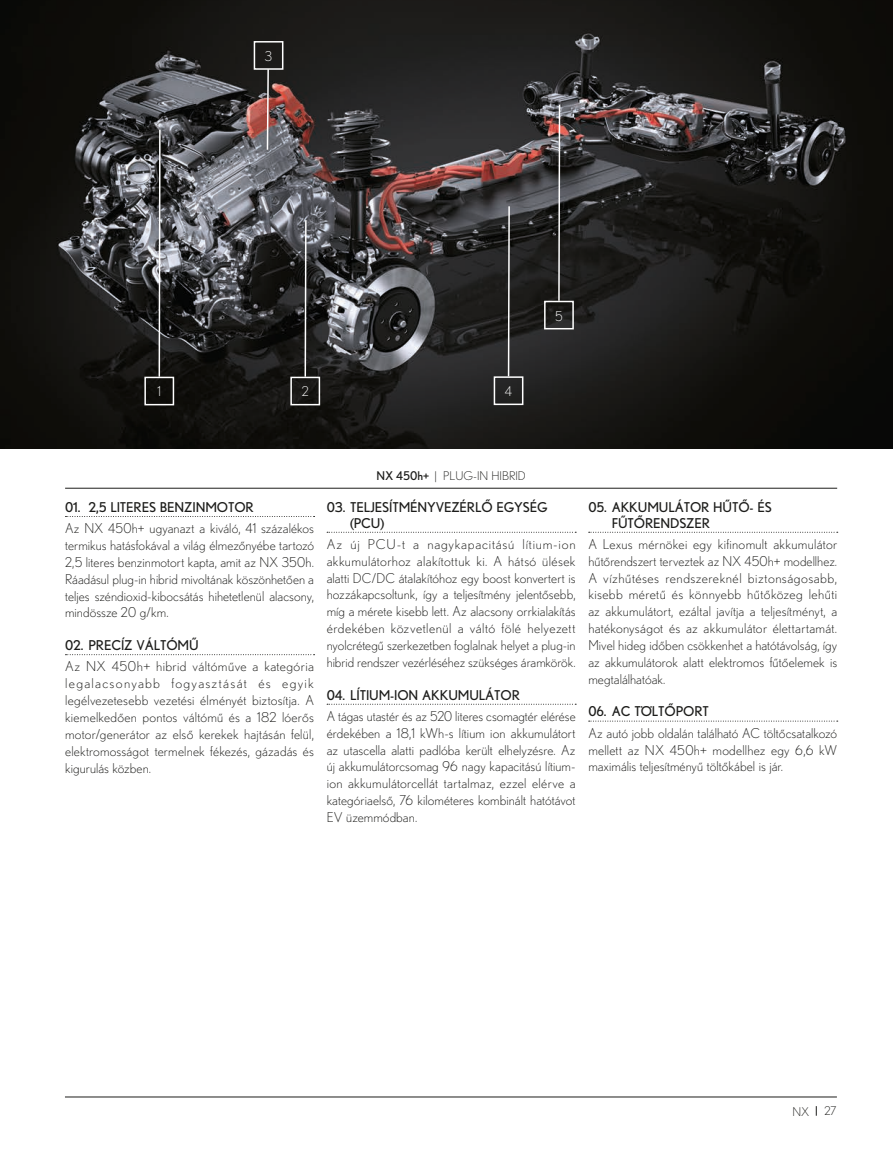
<style>
.page{position:relative;width:893px;height:1153px;background:#fff}
.page>*{position:absolute;margin:0;border:0;box-sizing:border-box;transform-origin:0 0}
.t1{font:13.5px/16.8px "Nobel CE Light";letter-spacing:.005em;color:#1d1d1b;text-align:justify}
.t2{font:13.5px/15.8px "Nobel CE";letter-spacing:-.01em;color:#1d1d1b}
.t3{font:300 13.5px "Nobel";color:#fff}
.t4{font:12px "Nobel CE Light";color:#1d1d1b}
.s1{font-family:"Nobel CE"}
</style>
<div class="page">
<hr style="left:65px;top:1096px;width:772px;height:1px;background:#1d1d1b">
<img style="left:0;top:0;width:893px;height:448px">
<div style="left:494px;top:376px;width:29px;height:29px;border:2px solid #fff"></div>
<svg style="left:507px;top:205px;width:4px;height:173px"></svg>
<div style="left:290px;top:376px;width:30px;height:29px;border:2px solid #fff"></div>
<svg style="left:304px;top:218px;width:3px;height:160px"></svg>
<div style="left:144px;top:376px;width:30px;height:29px;border:2px solid #fff"></div>
<svg style="left:158px;top:128px;width:3px;height:250px"></svg>
<div style="left:544px;top:301px;width:30px;height:28px;border:2px solid #fff"></div>
<svg style="left:557px;top:103px;width:4px;height:199px"></svg>
<div style="left:254px;top:41px;width:29px;height:29px;border:2px solid #fff"></div>
<svg style="left:266px;top:68px;width:4px;height:83px"></svg>
<hr style="left:65px;top:488px;width:772px;height:1px;background:#1d1d1b">
<svg style="left:65px;top:516px;width:250px;height:1px"></svg>
<svg style="left:65px;top:654px;width:250px;height:1px"></svg>
<svg style="left:327px;top:532px;width:249px;height:1px"></svg>
<svg style="left:327px;top:703px;width:249px;height:1px"></svg>
<svg style="left:589px;top:532px;width:249px;height:1px"></svg>
<svg style="left:589px;top:720px;width:249px;height:1px"></svg>
<p class="t3" style="left:265px;top:48px;width:9px">3</p>
<p class="t3" style="left:158px;top:384px;width:5px">1</p>
<p class="t3" style="left:302px;top:384px;width:8px">2</p>
<p class="t3" style="left:505px;top:383px;width:9px">4</p>
<p class="t3" style="left:555px;top:308px;width:9px">5</p>
<p class="t2" style="left:65px;top:499px;width:190px">01. 2,5 LITERES BENZINMOTOR</p>
<p class="t1" style="left:65px;top:520px;width:250px">Az NX 450h+ ugyanazt a kiváló, 41 százalékos termikus hatásfokával a világ élmezőnyébe tartozó 2,5 literes benzinmotort kapta, amit az NX 350h.<br>Ráadásul plug-in hibrid mivoltának köszönhetően a teljes széndioxid-kibocsátás hihetetlenül alacsony, mindössze 20 g/km.</p>
<p class="t2" style="left:65px;top:637px;width:135px">02. PRECÍZ VÁLTÓMŰ</p>
<p class="t1" style="left:65px;top:658px;width:250px">Az NX 450h+ hibrid váltóműve a kategória legalacsonyabb fogyasztását és egyik legélvezetesebb vezetési élményét biztosítja. A kiemelkedően pontos váltómű és a 182 lóerős motor/generátor az első kerekek hajtásán felül, elektromosságot termelnek fékezés, gázadás és kigurulás közben.</p>
<p class="t4" style="left:376px;top:468px;width:151px"><span class="s1">NX 450h+</span> | PLUG-IN HIBRID</p>
<p class="t2" style="left:350px;top:499px;width:199px;text-indent:-23px">03. TELJESÍTMÉNYVEZÉRLŐ EGYSÉG (PCU)</p>
<p class="t1" style="left:327px;top:536px;width:250px">Az új PCU-t a nagykapacitású lítium-ion akkumulátorhoz alakítottuk ki. A hátsó ülések alatti DC/DC átalakítóhoz egy boost konvertert is hozzákapcsoltunk, így a teljesítmény jelentősebb, míg a mérete kisebb lett. Az alacsony orrkialakítás érdekében közvetlenül a váltó fölé helyezett nyolcrétegű szerkezetben foglalnak helyet a plug-in hibrid rendszer vezérléséhez szükséges áramkörök.</p>
<p class="t2" style="left:327px;top:687px;width:195px">04. LÍTIUM-ION AKKUMULÁTOR</p>
<p class="t1" style="left:327px;top:708px;width:250px">A tágas utastér és az 520 literes csomagtér elérése érdekében a 18,1 kWh-s lítium ion akkumulátort az utascella alatti padlóba került elhelyzésre. Az új akkumulátorcsomag 96 nagy kapacitású lítium&shy;ion akkumulátorcellát tartalmaz, ezzel elérve a kategóriaelső, 76 kilométeres kombinált hatótávot EV üzemmódban.</p>
<p class="t2" style="left:612px;top:499px;width:162px;text-indent:-23px">05. AKKUMULÁTOR HŰTŐ- ÉS<br>FŰTŐRENDSZER</p>
<p class="t1" style="left:588px;top:536px;width:250px">A Lexus mérnökei egy kifinomult akkumulátor hűtőrendszert terveztek az NX 450h+ modellhez.<br>A vízhűtéses rendszereknél biztonságosabb, kisebb méretű és könnyebb hűtőközeg lehűti az akkumulátort, ezáltal javítja a teljesítményt, a hatékonyságot és az akkumulátor élettartamát.<br>Mivel hideg időben csökkenhet a hatótávolság, így az akkumulátorok alatt elektromos fűtőelemek is megtalálhatóak.</p>
<p class="t2" style="left:588px;top:704px;width:122px">06. AC TÖLTŐPORT</p>
<p class="t1" style="left:588px;top:725px;width:250px">Az autó jobb oldalán található AC töltőcsatalkozó mellett az NX 450h+ modellhez egy 6,6 kW maximális teljesítményű töltőkábel is jár.</p>
<p class="t4" style="left:792px;top:1103px;width:46px">NX 27</p>
</div>
